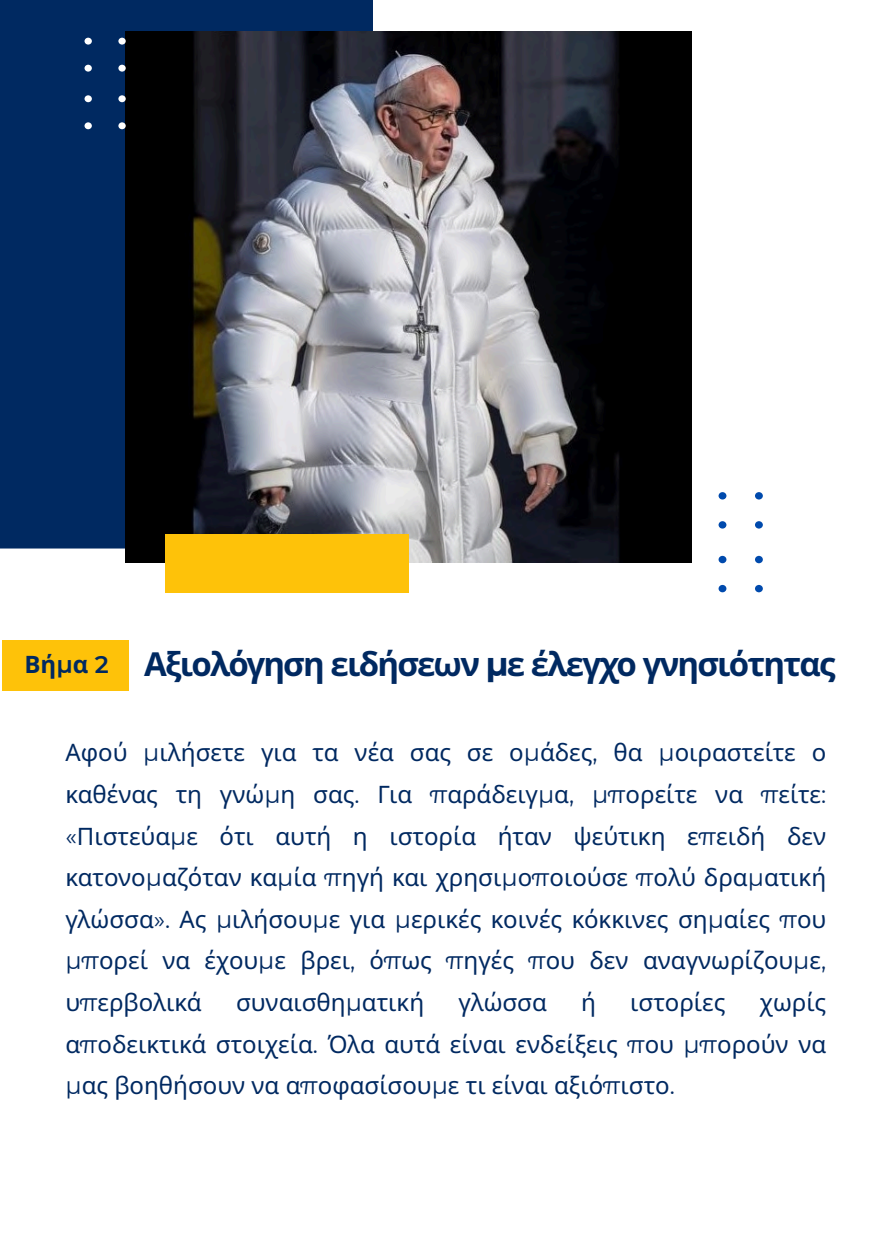
<style>
.page{position:relative;width:894px;height:1233px;background:#fff}
.page>*{position:absolute;margin:0;border:0;box-sizing:border-box;transform-origin:0 0}
.t1{font:700 33px "Noto Sans";letter-spacing:-.055em;color:#002961}
.t2{font:24px/41.5px "Noto Sans";color:#002961;text-align:justify}
.t3{font:700 24px "Noto Sans";color:#002961}
.s1{font-family:"Montserrat";font-weight:600}
.s2{font-family:"Montserrat"}
</style>
<div class="page">
<div style="left:0;top:0;width:373px;height:549px;background:#002961"></div>
<img style="left:126px;top:31px;width:564px;height:531px">
<svg style="left:84px;top:38px;width:42px;height:34px"></svg>
<svg style="left:84px;top:95px;width:42px;height:34px"></svg>
<svg style="left:718px;top:492px;width:44px;height:37px"></svg>
<svg style="left:718px;top:556px;width:44px;height:36px"></svg>
<div style="left:165px;top:534px;width:243px;height:58px;background:#fec209"></div>
<div style="left:2px;top:640px;width:127px;height:51px;background:#fec209"></div>
<p class="t3" style="left:24px;top:647px;width:86px">Βή<span class="s1">μ</span>α <span class="s1">2</span></p>
<p class="t1" style="left:144px;top:641px;width:692px">Αξιολόγηση ειδήσεων <span class="s2">μ</span>ε έλεγχο γνησιότητας</p>
<p class="t2" style="left:65px;top:731px;width:762px">Αφού <span class="s2">μ</span>ιλήσετε για τα νέα σας σε ο<span class="s2">μ</span>άδες<span class="s2">,</span> θα <span class="s2">μ</span>οιραστείτε ο καθένας τη γνώ<span class="s2">μ</span>η σας<span class="s2">.</span> Για <span class="s2">π</span>αράδειγ<span class="s2">μ</span>α<span class="s2">, μπ</span>ορείτε να <span class="s2">π</span>είτε<span class="s2">: «</span>Πιστεύα<span class="s2">μ</span>ε ότι αυτή η ιστορία ήταν ψεύτικη ε<span class="s2">π</span>ειδή δεν κατονο<span class="s2">μ</span>αζόταν κα<span class="s2">μ</span>ία <span class="s2">π</span>ηγή και χρησι<span class="s2">μ</span>ο<span class="s2">π</span>οιούσε <span class="s2">π</span>ολύ δρα<span class="s2">μ</span>ατική γλώσσα<span class="s2">».</span> Ας <span class="s2">μ</span>ιλήσου<span class="s2">μ</span>ε για <span class="s2">μ</span>ερικές κοινές κόκκινες ση<span class="s2">μ</span>αίες <span class="s2">π</span>ου <span class="s2">μπ</span>ορεί να έχου<span class="s2">μ</span>ε βρει<span class="s2">,</span> ό<span class="s2">π</span>ως <span class="s2">π</span>ηγές <span class="s2">π</span>ου δεν αναγνωρίζου<span class="s2">μ</span>ε<span class="s2">, </span>υ<span class="s2">π</span>ερβολικά</p>
<p class="t2" style="left:65px;top:981px;width:762px;text-indent:694px">χωρίς α<span class="s2">π</span>οδεικτικά στοιχεία<span class="s2">.</span> Όλα αυτά είναι ενδείξεις <span class="s2">π</span>ου <span class="s2">μπ</span>ορούν να <span class="s2">μ</span>ας βοηθήσουν να α<span class="s2">π</span>οφασίσου<span class="s2">μ</span>ε τι είναι αξιό<span class="s2">π</span>ιστο<span class="s2">.</span></p>
<p class="t2" style="left:236px;top:981px;width:190px">συναισθη<span class="s2">μ</span>ατική</p>
<p class="t2" style="left:458px;top:981px;width:90px">γλώσσα</p>
<p class="t2" style="left:581px;top:981px;width:16px">ή</p>
<p class="t2" style="left:630px;top:981px;width:97px">ιστορίες</p>
</div>
